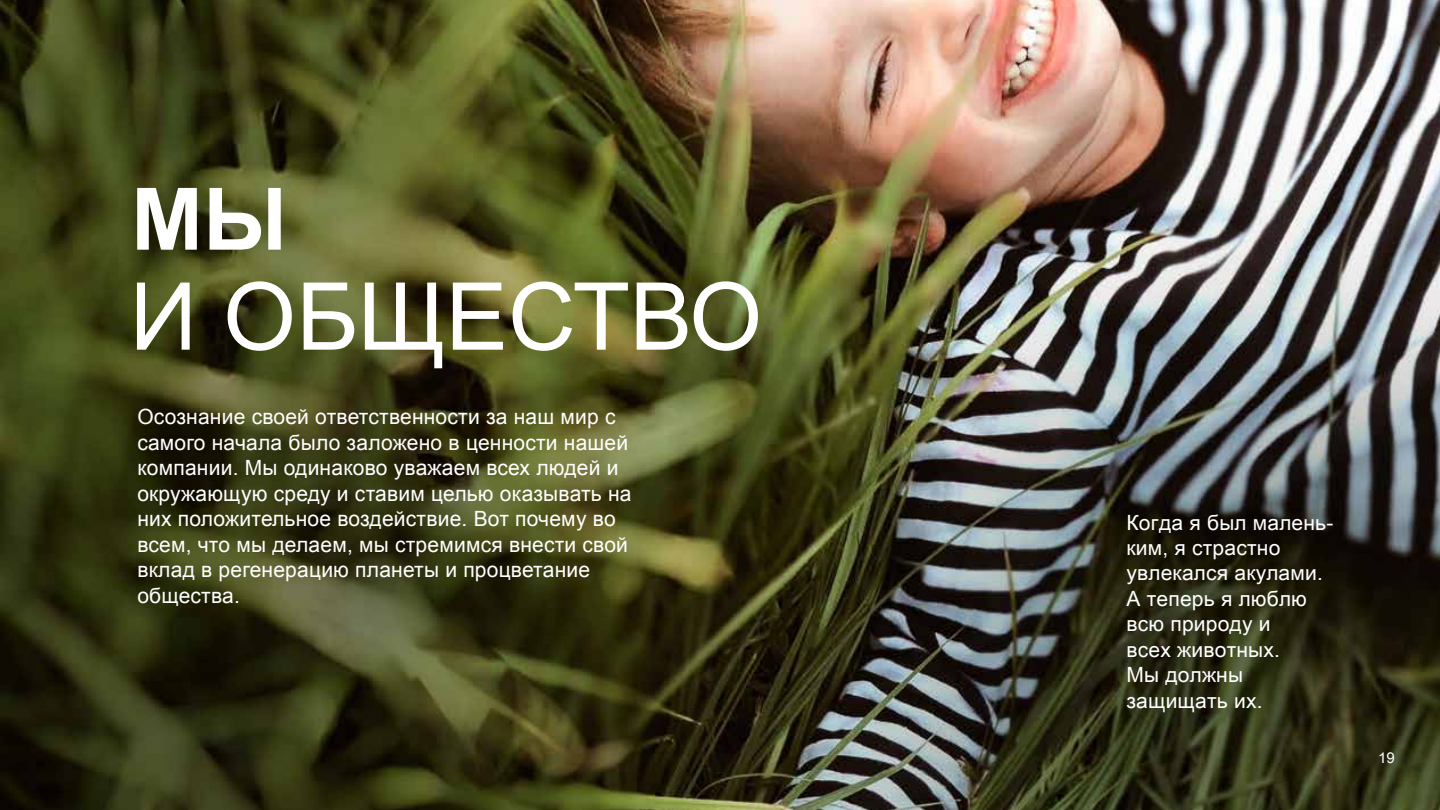
<style>
.page{position:relative;width:1440px;height:810px;background:#fff}
.page>*{position:absolute;margin:0;border:0;box-sizing:border-box;transform-origin:0 0}
.t1{font:93.75px "Arial";color:#fff}
.t2{font:700 86.25px "Arial";color:#fff}
.t3{font:21px/25.5px "Arial";letter-spacing:.01em;color:#fff}
.t4{font:21px/25.5px "Arial Unicode MS";letter-spacing:.01em;color:#fff}
.t5{font:15px "Arial Unicode MS";color:#fff}
</style>
<div class="page">
<img style="left:0;top:0;width:1440px;height:810px">
<h2 class="t2" style="left:131px;top:163px;width:158px">МЫ</h2>
<h1 class="t1" style="left:130px;top:255px;width:634px">И ОБЩЕСТВО</h1>
<p class="t3" style="left:137px;top:404px;width:496px">Осознание своей ответственности за наш мир с самого начала было заложено в ценности нашей компании. Мы одинаково уважаем всех людей и окружающую среду и ставим целью оказывать на них положительное воздействие. Вот почему во всем, что мы делаем, мы стремимся внести свой вклад в регенерацию планеты и процветание общества.</p>
<p class="t4" style="left:1126px;top:509px;width:208px">Когда я был малень&shy;ким, я страстно увлекался акулами.<br>А теперь я люблю всю природу и<br>всех животных.<br>Мы должны защищать их.</p>
<p class="t5" style="left:1378px;top:747px;width:18px">19</p>
</div>
